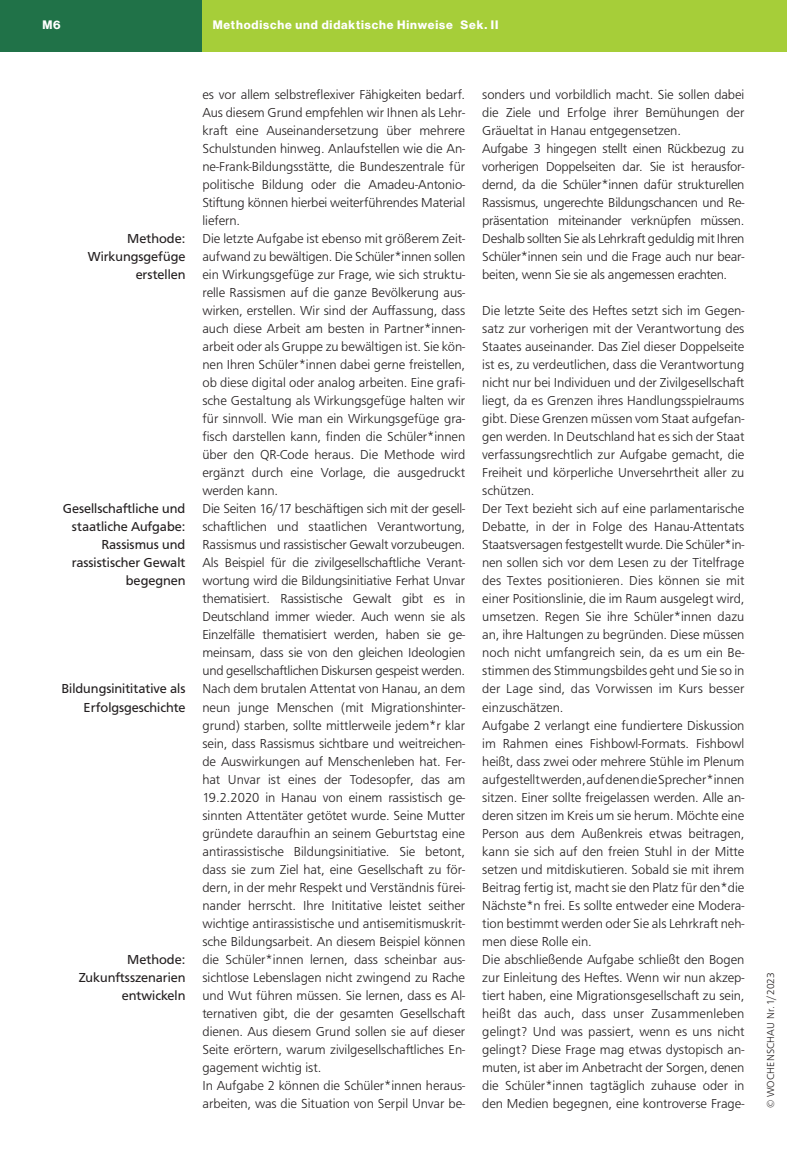
<style>
.page{position:relative;width:787px;height:1170px;background:#fff}
.page>*{position:absolute;margin:0;border:0;box-sizing:border-box;transform-origin:0 0}
.FT{font:300 13.5px/18px "Front Page Pro";letter-spacing:-.01em;color:#231f20;text-align:justify}
.Marginalie{font:13.5px/18px "Front Page Pro";color:#231f20;text-align:right}
.Kol-Titel_links_Sek{font:12px "N Haas Grotesk DS Std 75 Bd";letter-spacing:.07em;color:#fff}
.Kolumnenziffern{font:12px "N Haas Grotesk DS Std 75 Bd";color:#fff}
.Bundsteg{font:300 10.5px "Front Page Pro";letter-spacing:.015em;color:#231f20}
</style>
<div class="page">
<div style="left:202px;top:0;width:585px;height:51px;background:#a6ce39"></div>
<div style="left:0;top:0;width:201px;height:51px;background:#207248"></div>
<p class="Kolumnenziffern" style="left:43px;top:18px;width:20px">M6</p>
<p class="Kol-Titel_links_Sek" style="left:213px;top:18px;width:287px">Methodische und didaktische Hinweise Sek. II</p>
<p class="Marginalie" style="left:88px;top:229px;width:99px">Methode:<br>Wirkungsgefüge erstellen</p>
<p class="Marginalie" style="left:63px;top:499px;width:124px">Gesellschaftliche und staatliche Aufgabe:<br>Rassismus und rassistischer Gewalt begegnen</p>
<p class="Marginalie" style="left:61px;top:679px;width:125px">Bildungsinititative als<br>Erfolgsgeschichte</p>
<p class="Marginalie" style="left:79px;top:949px;width:108px">Methode:<br>Zukunftsszenarien entwickeln</p>
<p class="FT" style="left:202px;top:85px;width:264px">es vor allem selbstreflexiver Fähigkeiten bedarf.<br>Aus diesem Grund empfehlen wir Ihnen als Lehr&shy;kraft eine Auseinandersetzung über mehrere Schulstunden hinweg. Anlaufstellen wie die An&shy;ne-Frank-Bildungsstätte, die Bundeszentrale für politische Bildung oder die Amadeu-Antonio-Stiftung können hierbei weiterführendes Material liefern.</p>
<p class="FT" style="left:202px;top:229px;width:264px">Die letzte Aufgabe ist ebenso mit größerem Zeit&shy;aufwand zu bewältigen. Die Schüler*innen sollen ein Wirkungsgefüge zur Frage, wie sich struktu&shy;relle Rassismen auf die ganze Bevölkerung aus&shy;wirken, erstellen. Wir sind der Auffassung, dass auch diese Arbeit am besten in Partner*innen&shy;arbeit oder als Gruppe zu bewältigen ist. Sie kön&shy;nen Ihren Schüler*innen dabei gerne freistellen, ob diese digital oder analog arbeiten. Eine grafi&shy;sche Gestaltung als Wirkungsgefüge halten wir für sinnvoll. Wie man ein Wirkungsgefüge gra&shy;fisch darstellen kann, finden die Schüler*innen über den QR-Code heraus. Die Methode wird ergänzt durch eine Vorlage, die ausgedruckt werden kann.</p>
<p class="FT" style="left:202px;top:499px;width:264px">Die Seiten 16/17 beschäftigen sich mit der gesell&shy;schaftlichen und staatlichen Verantwortung, Rassismus und rassistischer Gewalt vorzubeugen.<br>Als Beispiel für die zivilgesellschaftliche Verant&shy;wortung wird die Bildungsinitiative Ferhat Unvar thematisiert. Rassistische Gewalt gibt es in Deutschland immer wieder. Auch wenn sie als Einzelfälle thematisiert werden, haben sie ge&shy;meinsam, dass sie von den gleichen Ideologien und gesellschaftlichen Diskursen gespeist werden.</p>
<p class="FT" style="left:202px;top:679px;width:264px">Nach dem brutalen Attentat von Hanau, an dem neun junge Menschen (mit Migrationshinter&shy;grund) starben, sollte mittlerweile jedem*r klar sein, dass Rassismus sichtbare und weitreichen&shy;de Auswirkungen auf Menschenleben hat. Fer&shy;hat Unvar ist eines der Todesopfer, das am 19.2.2020 in Hanau von einem rassistisch ge&shy;sinnten Attentäter getötet wurde. Seine Mutter gründete daraufhin an seinem Geburtstag eine antirassistische Bildungsinitiative. Sie betont, dass sie zum Ziel hat, eine Gesellschaft zu för&shy;dern, in der mehr Respekt und Verständnis fürei&shy;nander herrscht. Ihre Inititative leistet seither wichtige antirassistische und antisemitismuskrit&shy;sche Bildungsarbeit. An diesem Beispiel können die Schüler*innen lernen, dass scheinbar aus&shy;sichtlose Lebenslagen nicht zwingend zu Rache und Wut führen müssen. Sie lernen, dass es Al&shy;ternativen gibt, die der gesamten Gesellschaft dienen. Aus diesem Grund sollen sie auf dieser Seite erörtern, warum zivilgesellschaftliches En&shy;gagement wichtig ist.</p>
<p class="FT" style="left:202px;top:1075px;width:264px">In Aufgabe 2 können die Schüler*innen heraus&shy;arbeiten, was die Situation von Serpil Unvar be-</p>
<p class="FT" style="left:482px;top:85px;width:264px">sonders und vorbildlich macht. Sie sollen dabei die Ziele und Erfolge ihrer Bemühungen der Gräueltat in Hanau entgegensetzen.</p>
<p class="FT" style="left:482px;top:139px;width:264px">Aufgabe 3 hingegen stellt einen Rückbezug zu vorherigen Doppelseiten dar. Sie ist herausfor&shy;dernd, da die Schüler*innen dafür strukturellen Rassismus, ungerechte Bildungschancen und Re&shy;präsentation miteinander verknüpfen müssen.<br>Deshalb sollten Sie als Lehrkraft geduldig mit Ihren Schüler*innen sein und die Frage auch nur bear&shy;beiten, wenn Sie sie als angemessen erachten.</p>
<p class="FT" style="left:482px;top:301px;width:264px">Die letzte Seite des Heftes setzt sich im Gegen&shy;satz zur vorherigen mit der Verantwortung des Staates auseinander. Das Ziel dieser Doppelseite ist es, zu verdeutlichen, dass die Verantwortung nicht nur bei Individuen und der Zivilgesellschaft liegt, da es Grenzen ihres Handlungsspielraums gibt. Diese Grenzen müssen vom Staat aufgefan&shy;gen werden. In Deutschland hat es sich der Staat verfassungsrechtlich zur Aufgabe gemacht, die Freiheit und körperliche Unversehrtheit aller zu schützen.</p>
<p class="FT" style="left:482px;top:499px;width:264px">Der Text bezieht sich auf eine parlamentarische Debatte, in der in Folge des Hanau-Attentats Staatsversagen festgestellt wurde. Die Schüler*in&shy;nen sollen sich vor dem Lesen zu der Titelfrage des Textes positionieren. Dies können sie mit einer Positionslinie, die im Raum ausgelegt wird, umsetzen. Regen Sie ihre Schüler*innen dazu an, ihre Haltungen zu begründen. Diese müssen noch nicht umfangreich sein, da es um ein Be&shy;stimmen des Stimmungsbildes geht und Sie so in der Lage sind, das Vorwissen im Kurs besser einzuschätzen.</p>
<p class="FT" style="left:482px;top:715px;width:264px">Aufgabe 2 verlangt eine fundiertere Diskussion im Rahmen eines Fishbowl-Formats. Fishbowl heißt, dass zwei oder mehrere Stühle im Plenum aufgestellt werden, auf denen die Sprecher*innen sitzen. Einer sollte freigelassen werden. Alle an&shy;deren sitzen im Kreis um sie herum. Möchte eine Person aus dem Außenkreis etwas beitragen, kann sie sich auf den freien Stuhl in der Mitte setzen und mitdiskutieren. Sobald sie mit ihrem Beitrag fertig ist, macht sie den Platz für den*die Nächste*n frei. Es sollte entweder eine Modera&shy;tion bestimmt werden oder Sie als Lehrkraft neh&shy;men diese Rolle ein.</p>
<p class="FT" style="left:482px;top:949px;width:264px">Die abschließende Aufgabe schließt den Bogen zur Einleitung des Heftes. Wenn wir nun akzep&shy;tiert haben, eine Migrationsgesellschaft zu sein, heißt das auch, dass unser Zusammenleben gelingt? Und was passiert, wenn es uns nicht gelingt? Diese Frage mag etwas dystopisch an&shy;muten, ist aber im Anbetracht der Sorgen, denen die Schüler*innen tagtäglich zuhause oder in den Medien begegnen, eine kontroverse Frage-</p>
<p class="Bundsteg" style="left:763px;top:1108px;width:137px;rotate:-90deg">© WOCHENSCHAU Nr. 1/2023</p>
</div>
